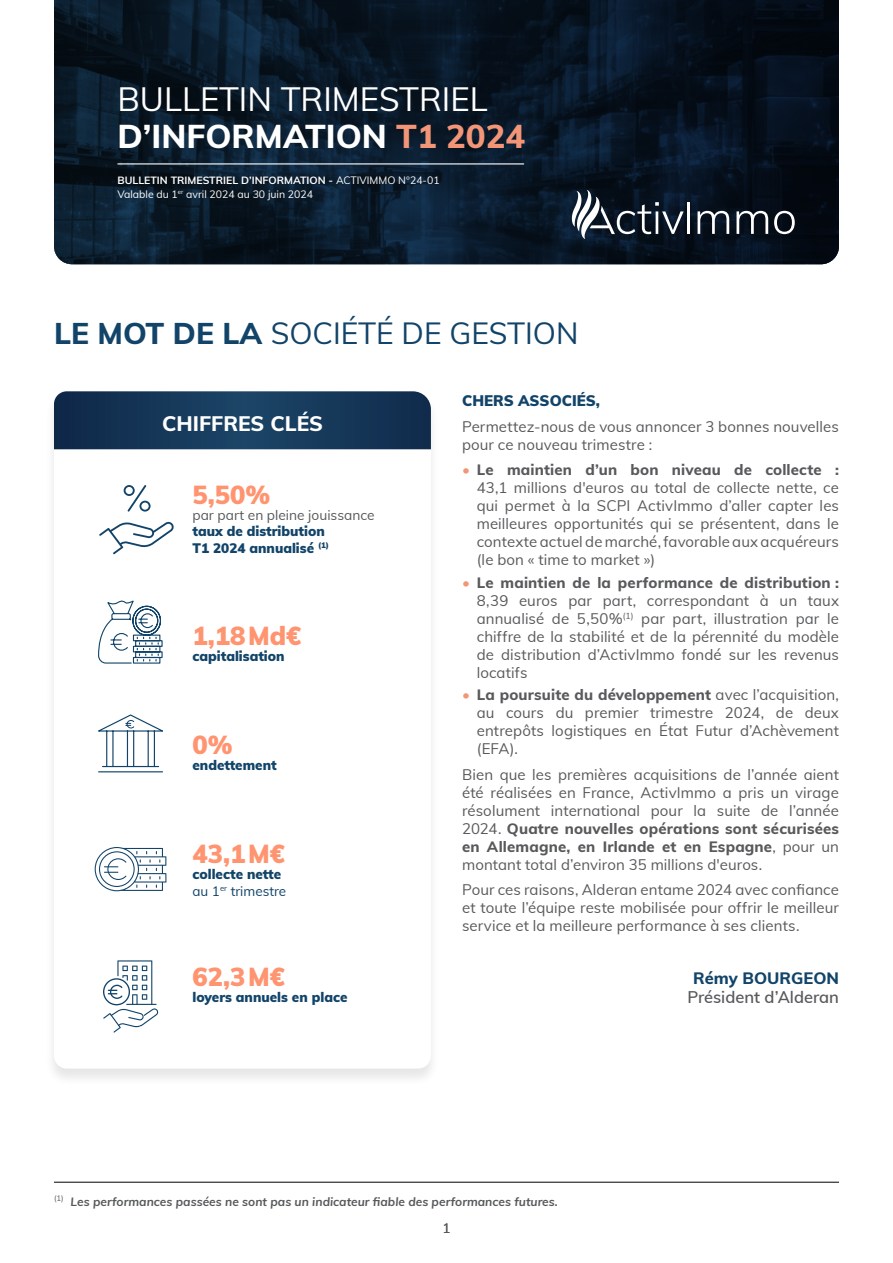
<style>
.page{position:relative;width:893px;height:1263px;background:#fff}
.page>*{position:absolute;margin:0;border:0;box-sizing:border-box;transform-origin:0 0}
.t1{font:33px/36.9px "Muli";color:#fff}
.t2{font:30px "Muli";color:#124469}
.t3{font:900 25.5px "Muli";color:#ff9470}
.t4{font:800 21px "Muli";color:#fff}
.t5{font:600 16.5px "Muli";color:#58595b}
.t6{font:800 16.5px "Muli";color:#124469}
.t7{font:15px/18px "Muli";letter-spacing:.005em;color:#58595b;text-align:justify}
.t8{font:900 15px "Muli";color:#124469}
.t9{font:13.8px "Muli";color:#58595b}
.t10{font:900 13.5px/16.2px "Muli";color:#124469}
.t11{font:13.5px "Muli";color:#58595b}
.t12{font:italic 700 12px "Muli";color:#58595b}
.t13{font:10.5px/13.5px "Muli";color:#fff}
.s1{font-weight:800}
.s2{font-weight:800;color:#f39577}
.s3{font-weight:700}
.s4{font-weight:400}
.s5{color:#f39577}
</style>
<div class="page">
<div style="left:45px;top:391px;width:395px;height:695px;background:#000;opacity:.1"></div>
<svg style="left:54px;top:449px;width:377px;height:619px"></svg>
<svg style="left:97px;top:598px;width:66px;height:66px"></svg>
<svg style="left:95px;top:847px;width:71px;height:44px"></svg>
<svg style="left:103px;top:960px;width:56px;height:72px"></svg>
<svg style="left:94px;top:713px;width:70px;height:60px"></svg>
<svg style="left:99px;top:521px;width:75px;height:33px"></svg>
<svg style="left:124px;top:485px;width:27px;height:27px"></svg>
<img style="left:54px;top:0;width:785px;height:264px">
<svg style="left:54px;top:391px;width:377px;height:58px;background:#173859"></svg>
<hr style="left:117px;top:163px;width:407px;height:1px;background:#fff">
<hr style="left:687px;top:203px;width:3px;height:31px;background:#fff">
<svg style="left:698px;top:211px;width:31px;height:23px"></svg>
<svg style="left:736px;top:211px;width:32px;height:23px"></svg>
<svg style="left:774px;top:211px;width:21px;height:23px"></svg>
<svg style="left:572px;top:190px;width:112px;height:49px;background:#39434f"></svg>
<hr style="left:54px;top:1182px;width:785px;height:1px;background:#000">
<h1 class="t1" style="left:117px;top:79px;width:409px">BULLETIN TRIMESTRIEL<br><span class="s1">D’INFORMATION</span> <span class="s2">T1 2024</span></h1>
<p class="t13" style="left:117px;top:173px;width:324px"><span class="s3">BULLETIN TRIMESTRIEL D’INFORMATION -</span> ACTIVIMMO N°24-01<br>Valable du 1<sup>er</sup> avril 2024 au 30 juin 2024</p>
<h2 class="t2" style="left:54px;top:311px;width:526px"><span class="s1">LE MOT DE LA</span> SOCIÉTÉ DE GESTION</h2>
<h3 class="t4" style="left:162px;top:408px;width:162px">CHIFFRES CLÉS</h3>
<h3 class="t3" style="left:192px;top:476px;width:79px">5,50%</h3>
<p class="t9" style="left:192px;top:505px;width:184px">par part en pleine jouissance</p>
<p class="t10" style="left:192px;top:523px;width:138px">taux de distribution<br>T1 2024 annualisé <sup>(1)</sup></p>
<h3 class="t3" style="left:192px;top:617px;width:110px">1,18 Md€</h3>
<p class="t10" style="left:192px;top:648px;width:94px">capitalisation</p>
<h3 class="t3" style="left:192px;top:726px;width:42px">0%</h3>
<p class="t10" style="left:192px;top:756px;width:86px">endettement</p>
<h3 class="t3" style="left:192px;top:835px;width:94px">43,1 M€</h3>
<p class="t10" style="left:192px;top:866px;width:95px">collecte nette <span class="s4">au 1</span><sup>er</sup> <span class="s4">trimestre</span></p>
<h3 class="t3" style="left:192px;top:958px;width:94px">62,3M€</h3>
<p class="t10" style="left:192px;top:989px;width:156px">loyers annuels en place</p>
<p class="t8" style="left:462px;top:390px;width:139px">CHERS ASSOCIÉS,</p>
<p class="t7" style="left:462px;top:417px;width:378px">Permettez-nous de vous annoncer 3 bonnes nouvelles pour ce nouveau trimestre :</p>
<p class="t7" style="left:477px;top:460px;width:364px;text-indent:-15px"><span class="s5">•</span> <span class="s1">Le maintien d’un bon niveau de collecte :<br></span>43,1 millions d'euros au total de collecte nette, ce qui permet à la SCPI ActivImmo d’aller capter les meilleures opportunités qui se présentent, dans le contexte actuel de marché, favorable aux acquéreurs (le bon « time to market »)</p>
<p class="t7" style="left:477px;top:573px;width:364px;text-indent:-15px"><span class="s5">•</span> <span class="s1">Le maintien de la performance de distribution :<br></span>8,39 euros par part, correspondant à un taux annualisé de 5,50%<sup>(1)</sup> par part, illustration par le chiffre de la stabilité et de la pérennité du modèle de distribution d’ActivImmo fondé sur les revenus locatifs</p>
<p class="t7" style="left:477px;top:685px;width:364px;text-indent:-15px"><span class="s5">•</span> <span class="s1">La poursuite du développement</span> avec l’acquisition, au cours du premier trimestre 2024, de deux entrepôts logistiques en État Futur d’Achèvement (EFA).</p>
<p class="t7" style="left:462px;top:765px;width:378px">Bien que les premières acquisitions de l’année aient été réalisées en France, ActivImmo a pris un virage résolument international pour la suite de l’année 2024. <span class="s1">Quatre nouvelles opérations sont sécurisées en Allemagne, en Irlande et en Espagne</span>, pour un montant total d’environ 35 millions d'euros.</p>
<p class="t7" style="left:462px;top:880px;width:378px">Pour ces raisons, Alderan entame 2024 avec confiance et toute l’équipe reste mobilisée pour offrir le meilleur service et la meilleure performance à ses clients.</p>
<p class="t6" style="left:693px;top:966px;width:147px">Rémy BOURGEON</p>
<p class="t5" style="left:687px;top:985px;width:153px">Président d’Alderan</p>
<p class="t12" style="left:54px;top:1193px;width:505px"><sup>(1)</sup> Les performances passées ne sont pas un indicateur fiable des performances futures.</p>
<p class="t11" style="left:442px;top:1218px;width:10px">1</p>
</div>
